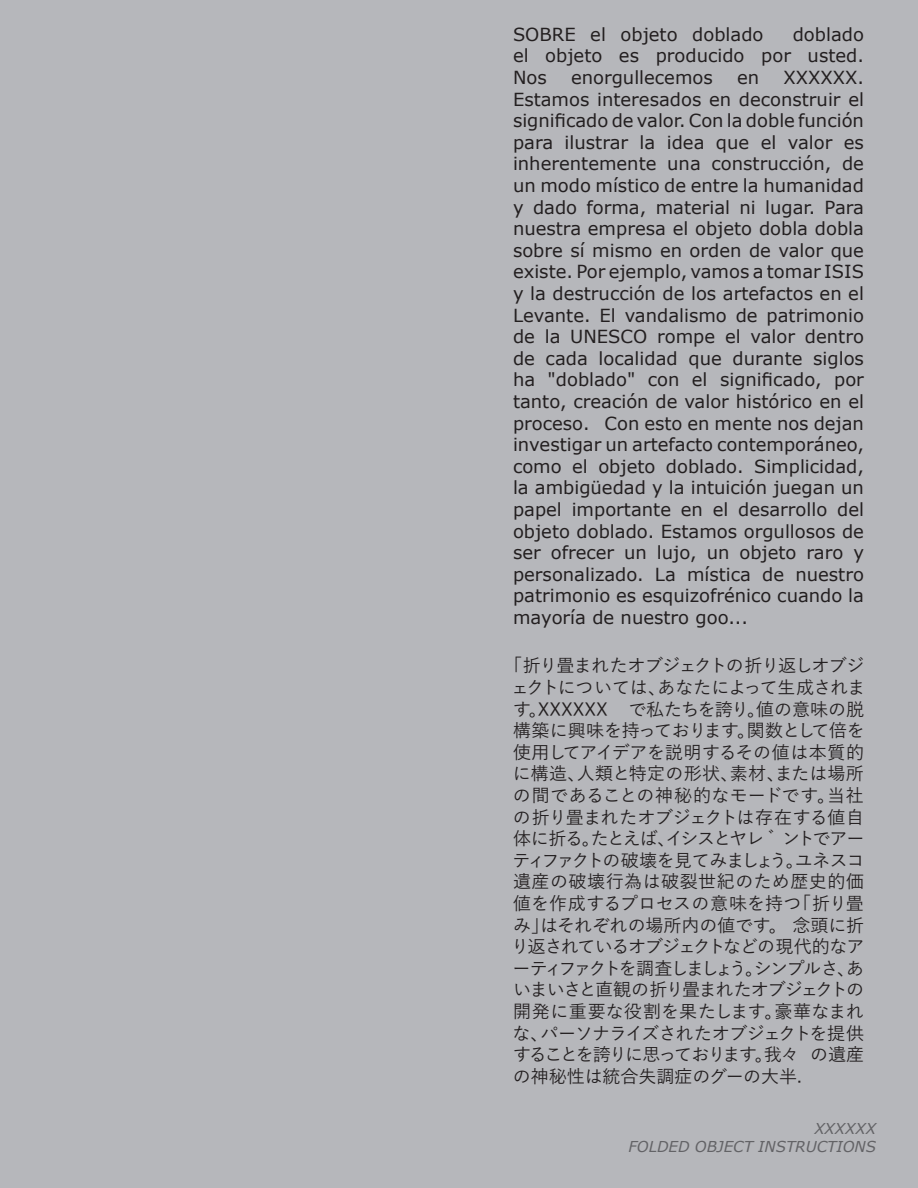
<style>
.page{position:relative;width:918px;height:1188px;background:#b6b7bb}
.page>*{position:absolute;margin:0;border:0;box-sizing:border-box;transform-origin:0 0}
.t1{font:18px/21.6px "Verdana";color:#231f20;text-align:justify}
.t2{font:500 18px/21.6px "Yu Go";letter-spacing:-.03em;color:#231f20;text-align:justify}
.t3{font:italic 15px "Verdana";color:#636366}
</style>
<div class="page">
<p class="t1" style="left:513px;top:24px;width:353px;text-indent:280px">doblado el objeto es producido por usted.<br>Nos</p>
<p class="t1" style="left:513px;top:24px;width:252px">SOBRE el objeto doblado</p>
<p class="t1" style="left:571px;top:67px;width:143px">enorgullecemos</p>
<p class="t1" style="left:737px;top:67px;width:24px">en</p>
<p class="t1" style="left:513px;top:67px;width:353px;text-indent:270px">XXXXXX.<br>Estamos interesados en deconstruir el significado de valor. Con la doble función para ilustrar la idea que el valor es inherentemente una construcción, de un modo místico de entre la humanidad y dado forma, material ni lugar. Para nuestra empresa el objeto dobla dobla sobre sí mismo en orden de valor que existe. Por ejemplo, vamos a tomar ISIS y la destrucción de los artefactos en el Levante. El vandalismo de patrimonio de la UNESCO rompe el valor dentro de cada localidad que durante siglos ha "doblado" con el significado, por tanto, creación de valor histórico en el proceso. Con esto en mente nos dejan investigar un artefacto contemporáneo, como el objeto doblado. Simplicidad, la ambigüedad y la intuición juegan un papel importante en el desarrollo del objeto doblado. Estamos orgullosos de ser ofrecer un lujo, un objeto raro y personalizado. La mística de nuestro patrimonio es esquizofrénico cuando la mayoría de nuestro goo...</p>
<p class="t2" style="left:511px;top:653px;width:356px;text-indent:-7px">「折り畳まれたオブジェクトの折り返しオブジェクトについては、あなたによって生成されます。XXXXXX で私たちを誇り。値の意味の脱構築に興味を持っております。関数として倍を使用してアイデアを説明するその値は本質的に構造、人類と特定の形状、素材、または場所の間であることの神秘的なモードです。当社の折り畳まれたオブジェクトは存在する値自体に折る。たとえば、イシスとヤレ ゙ントでアーティファクトの破壊を見てみましょう。ユネスコ遺産の破壊行為は破裂世紀のため歴史的価値を作成するプロセスの意味を持つ「折り畳み」はそれぞれの場所内の値です。 念頭に折り返されているオブジェクトなどの現代的なアーティファクトを調査しましょう。シンプルさ、あいまいさと直観の折り畳まれたオブジェクトの開発に重要な役割を果たします。豪華なまれな、パーソナライズされたオブジェクトを提供することを誇りに思っております。我々 の遺産の神秘性は統合失調症のグーの大半.</p>
<p class="t3" style="left:814px;top:1119px;width:63px">XXXXXX</p>
<p class="t3" style="left:628px;top:1137px;width:249px">FOLDED OBJECT INSTRUCTIONS</p>
</div>
